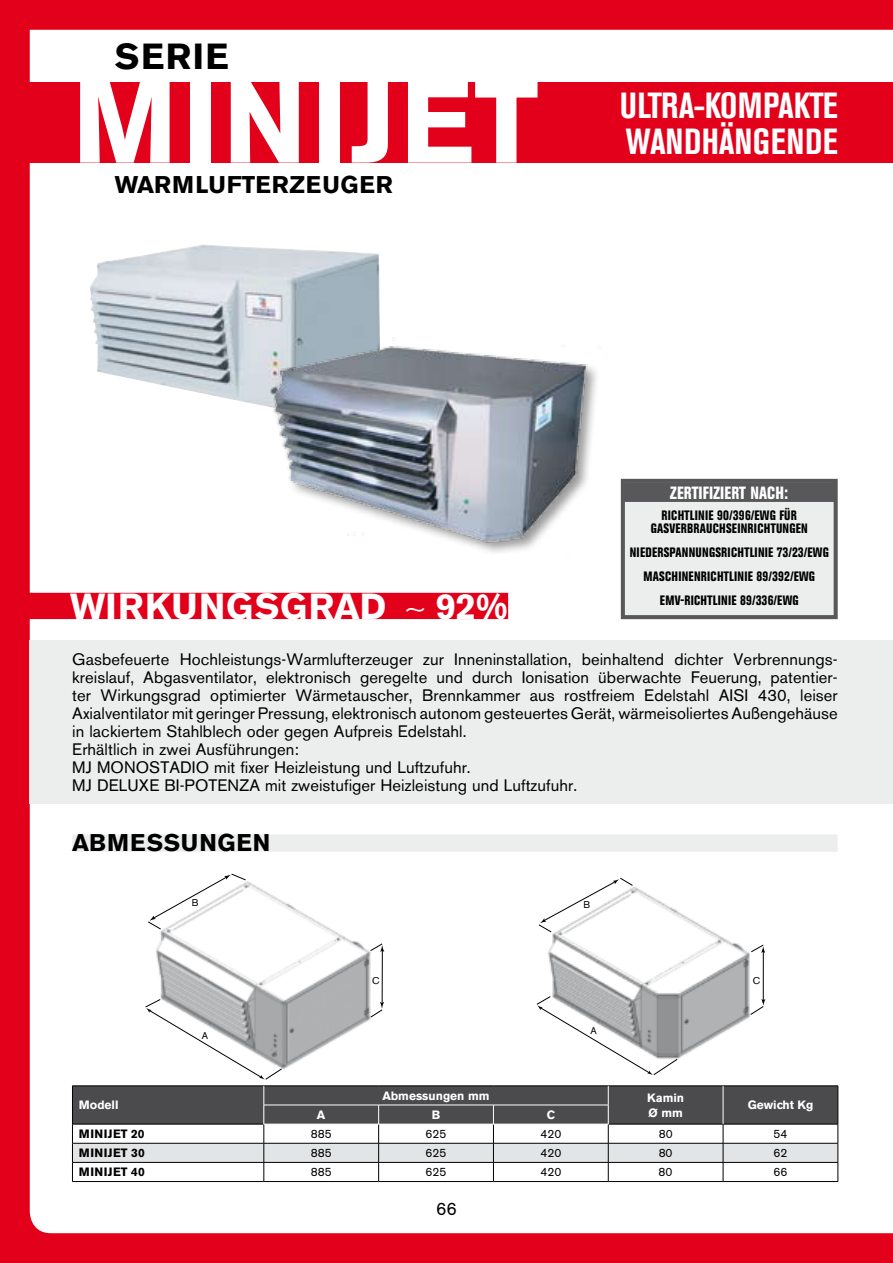
<style>
.page{position:relative;width:893px;height:1263px;background:#e2001a}
.page>*{position:absolute;margin:0;border:0;box-sizing:border-box;transform-origin:0 0}
.t1{font:700 114.75px "Akzidenz Grotesk BE";letter-spacing:.04em;color:#fff}
.t2{font:700 condensed 36px/36px "Akzidenz Grotesk BE";letter-spacing:-.005em;color:#fff}
.t3{font:700 36px "Akzidenz Grotesk BE";letter-spacing:.02em;color:#fff}
.t4{font:700 36px "Akzidenz Grotesk BE";letter-spacing:.04em;color:#000}
.t5{font:700 24px "Akzidenz Grotesk BE";letter-spacing:.04em;color:#000}
.t6{font:18px "Akzidenz Grotesk BE";color:#000}
.t7{font:800 condensed 17.55px "Akzidenz Grotesk BE";letter-spacing:.01em;color:#fff;scale:.87 1}
.t8{font:16.5px/18px "Akzidenz Grotesk BE";letter-spacing:.005em;color:#000}
.t9{font:800 condensed 13.5px/12.1px "Akzidenz Grotesk BE";letter-spacing:.02em;color:#000;scale:.87 1}
.t10{font:700 12px/14.4px "Akzidenz Grotesk BE";color:#fff}
.t11{font:12px "Akzidenz Grotesk BE";color:#000}
.t12{font:700 12px "Akzidenz Grotesk BE";letter-spacing:.04em;color:#000}
.t13{font:9.75px "Akzidenz Grotesk BE";color:#000}
.t14{font:700 7.2px "Helvetica";color:#000}
.t15{font:700 7.05px "Helvetica";color:#000}
</style>
<div class="page">
<div style="left:30px;top:30px;width:862px;height:1203px;background:#fff"></div>
<svg style="left:892px;top:30px;width:1px;height:1203px"></svg>
<div style="left:0;top:82px;width:893px;height:81px;background:#e2001a"></div>
<div style="left:30px;top:640px;width:863px;height:164px;background:#eceded"></div>
<img style="left:678px;top:884px;width:76px;height:177px">
<svg style="left:536px;top:878px;width:142px;height:197px;background:#e3e3e4"></svg>
<hr style="left:763px;top:949px;width:1px;height:54px;background:#000">
<svg style="left:751px;top:945px;width:14px;height:8px"></svg>
<svg style="left:750px;top:999px;width:15px;height:16px"></svg>
<img style="left:282px;top:877px;width:92px;height:195px">
<svg style="left:145px;top:874px;width:137px;height:205px;background:#e6e6e6"></svg>
<hr style="left:382px;top:949px;width:1px;height:56px;background:#000">
<svg style="left:370px;top:943px;width:14px;height:9px"></svg>
<svg style="left:370px;top:1002px;width:14px;height:16px"></svg>
<hr style="left:72px;top:1085px;width:192px;height:1px;background:#000">
<hr style="left:264px;top:1085px;width:115px;height:1px;background:#000">
<hr style="left:379px;top:1085px;width:114px;height:1px;background:#000">
<hr style="left:493px;top:1085px;width:115px;height:1px;background:#000">
<hr style="left:608px;top:1085px;width:115px;height:1px;background:#000">
<hr style="left:723px;top:1085px;width:115px;height:1px;background:#000">
<hr style="left:72px;top:1181px;width:192px;height:1px;background:#000">
<hr style="left:264px;top:1181px;width:115px;height:1px;background:#000">
<hr style="left:379px;top:1181px;width:114px;height:1px;background:#000">
<hr style="left:493px;top:1181px;width:115px;height:1px;background:#000">
<hr style="left:608px;top:1181px;width:115px;height:1px;background:#000">
<hr style="left:723px;top:1181px;width:115px;height:1px;background:#000">
<svg style="left:72px;top:1086px;width:767px;height:95px;background:#ababac"></svg>
<img style="left:90px;top:244px;width:290px;height:167px">
<img style="left:265px;top:338px;width:345px;height:220px">
<div style="left:623px;top:481px;width:213px;height:136px;background:#eceded"></div>
<div style="left:623px;top:482px;width:213px;height:20px;background:#58585a"></div>
<div style="left:621px;top:479px;width:217px;height:140px;border:4px solid #58585a"></div>
<div style="left:72px;top:834px;width:766px;height:18px;background:#eceded"></div>
<div style="left:192px;top:898px;width:8px;height:9px;background:#fff"></div>
<div style="left:583px;top:900px;width:9px;height:9px;background:#fff"></div>
<div style="left:202px;top:1031px;width:8px;height:9px;background:#fff"></div>
<div style="left:591px;top:1027px;width:8px;height:9px;background:#fff"></div>
<div style="left:372px;top:977px;width:9px;height:9px;background:#fff"></div>
<div style="left:753px;top:977px;width:8px;height:9px;background:#fff"></div>
<div style="left:15px;top:593px;width:493px;height:26px;background:#e2001a"></div>
<h2 class="t4" style="left:115px;top:35px;width:116px">SERIE</h2>
<h1 class="t1" style="left:72px;top:56px;width:468px">MINIJET</h1>
<h2 class="t2" style="left:620px;top:88px;width:217px">ULTRA-KOM PAKTE<br>WANDHÄNGENDE</h2>
<h3 class="t5" style="left:115px;top:171px;width:280px">WARMLUFTERZEUGER</h3>
<h2 class="t3" style="left:70px;top:585px;width:439px">WIRKUNGSGRAD ∼ 92%</h2>
<p class="t7" style="left:670px;top:483px;width:137px">ZERTIFIZIERT NACH:</p>
<p class="t9" style="left:661px;top:510px;width:8px">RICHT</p>
<p class="t9" style="left:690px;top:510px;width:12px">LINIE</p>
<p class="t9" style="left:651px;top:510px;width:169px;text-indent:66px">90/396/EWG FÜR<br>GASVERBRAUCHSEINRICHT</p>
<p class="t9" style="left:776px;top:522px;width:30px">UNGEN</p>
<p class="t9" style="left:630px;top:546px;width:113px">NIEDERSPANNUNGSRICHT</p>
<p class="t9" style="left:750px;top:546px;width:12px">LINIE</p>
<p class="t9" style="left:777px;top:546px;width:61px">73/23/EWG</p>
<p class="t9" style="left:644px;top:570px;width:33px">MASCHINENRICHT</p>
<p class="t9" style="left:729px;top:570px;width:12px">LINIE</p>
<p class="t9" style="left:756px;top:570px;width:69px">89/392/EWG</p>
<p class="t9" style="left:660px;top:595px;width:36px">EMV-RICHT</p>
<p class="t9" style="left:713px;top:595px;width:12px">LINIE</p>
<p class="t9" style="left:740px;top:595px;width:69px">89/336/EWG</p>
<p class="t8" style="left:72px;top:650px;width:767px">Gasbefeuerte Hochleistungs-Warmlufterzeuger zur Inneninstallation, beinhaltend dichter Verbrennungs&shy;kreislauf, Abgasventilator, elektronisch geregelte und durch Ionisation überwachte Feuerung, patentier&shy;ter Wirkungsgrad optimierter Wärmetauscher, Brennkammer aus rostfreiem Edelstahl AISI 430, leiser Axialventilator mit geringer Pressung, elektronisch autonom gesteuertes Gerät, wärmeisoliertes Außengehäuse in lackiertem Stahlblech oder gegen Aufpreis Edelstahl.<br>Erhältlich in zwei Ausführungen:<br>MJ MONOSTADIO mit fixer Heizleistung und Luftzufuhr.<br>MJ DELUXE BI-POTENZA mit zweistufiger Heizleistung und Luftzufuhr.</p>
<h3 class="t5" style="left:72px;top:829px;width:36px">Abmessungen</h3>
<p class="t13" style="left:192px;top:896px;width:8px">B</p>
<p class="t13" style="left:583px;top:898px;width:8px">B</p>
<p class="t14" style="left:194px;top:895px;width:7px">B</p>
<p class="t15" style="left:585px;top:900px;width:7px">B</p>
<p class="t10" style="left:79px;top:1098px;width:41px">Modell</p>
<p class="t13" style="left:202px;top:1030px;width:8px">A</p>
<p class="t14" style="left:203px;top:1029px;width:7px">A</p>
<p class="t13" style="left:372px;top:975px;width:9px">C</p>
<p class="t13" style="left:753px;top:975px;width:9px">C</p>
<p class="t15" style="left:753px;top:977px;width:7px">C</p>
<p class="t14" style="left:374px;top:975px;width:7px">C</p>
<p class="t13" style="left:591px;top:1025px;width:8px">A</p>
<p class="t15" style="left:592px;top:1027px;width:7px">A</p>
<p class="t10" style="left:382px;top:1089px;width:109px">Abmessungen mm</p>
<p class="t10" style="left:647px;top:1091px;width:38px">Kamin<br>Ø mm</p>
<p class="t10" style="left:748px;top:1098px;width:67px">Gewicht Kg</p>
<p class="t10" style="left:317px;top:1108px;width:10px">A</p>
<p class="t10" style="left:432px;top:1108px;width:10px">B</p>
<p class="t10" style="left:547px;top:1108px;width:10px">C</p>
<p class="t12" style="left:79px;top:1127px;width:67px">MINIJET 20</p>
<p class="t11" style="left:311px;top:1127px;width:22px">885</p>
<p class="t11" style="left:426px;top:1127px;width:22px">625</p>
<p class="t11" style="left:540px;top:1127px;width:22px">420</p>
<p class="t11" style="left:659px;top:1127px;width:15px">80</p>
<p class="t11" style="left:773px;top:1127px;width:15px">54</p>
<p class="t12" style="left:79px;top:1146px;width:68px">MINIJET 30</p>
<p class="t11" style="left:311px;top:1146px;width:22px">885</p>
<p class="t11" style="left:426px;top:1146px;width:22px">625</p>
<p class="t11" style="left:540px;top:1146px;width:22px">420</p>
<p class="t11" style="left:659px;top:1146px;width:15px">80</p>
<p class="t11" style="left:773px;top:1146px;width:15px">62</p>
<p class="t12" style="left:79px;top:1165px;width:68px">MINIJET 40</p>
<p class="t11" style="left:311px;top:1165px;width:22px">885</p>
<p class="t11" style="left:425px;top:1165px;width:22px">625</p>
<p class="t11" style="left:540px;top:1165px;width:22px">420</p>
<p class="t11" style="left:659px;top:1165px;width:15px">80</p>
<p class="t11" style="left:773px;top:1165px;width:15px">66</p>
<p class="t6" style="left:436px;top:1198px;width:22px">66</p>
</div>
